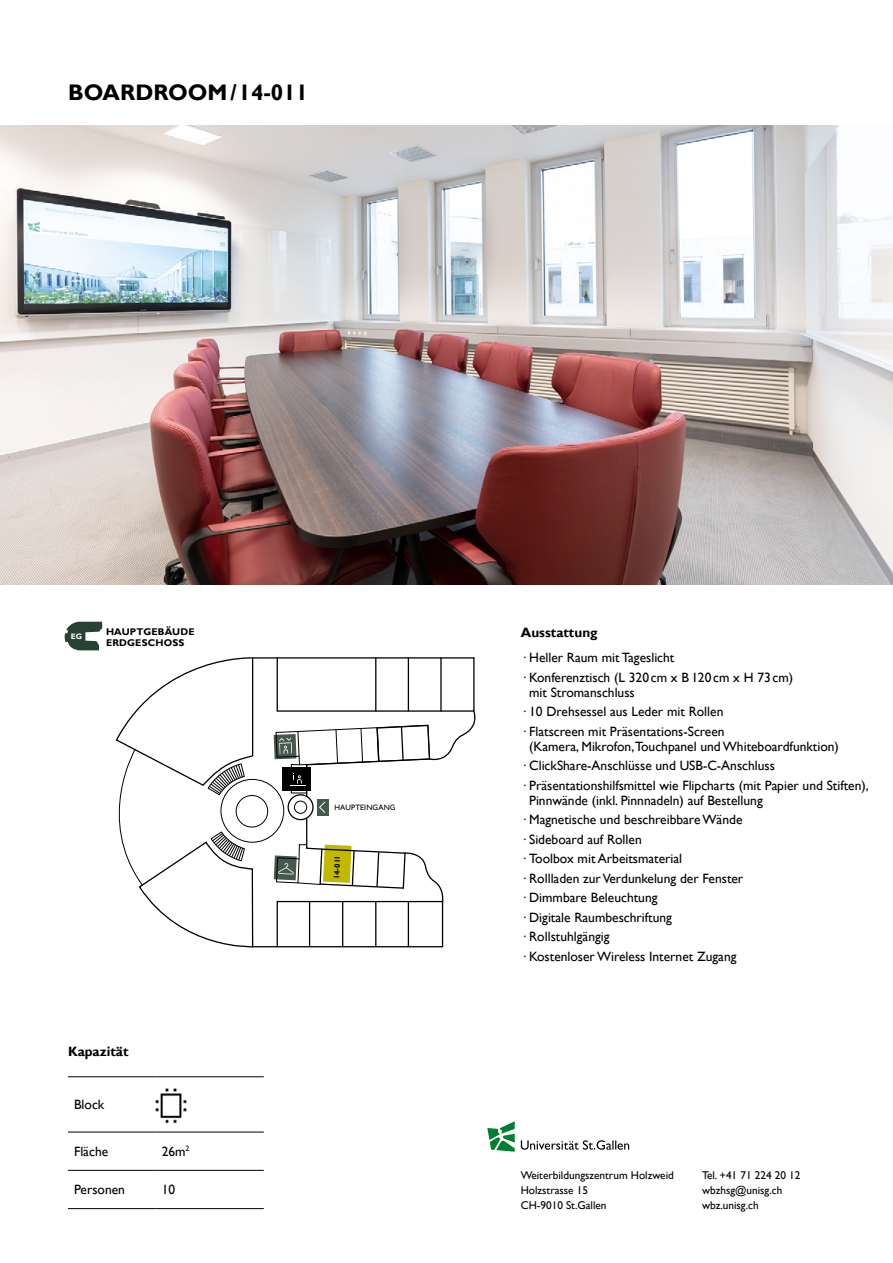
<style>
.page{position:relative;width:893px;height:1263px;background:#fff}
.page>*{position:absolute;margin:0;border:0;box-sizing:border-box;transform-origin:0 0}
.t1{font:700 22.5px "Gill Sans";color:#000}
.t2{font:13.5px/19.5px "Gill Sans";color:#000}
.t3{font:700 13.5px "Gill Sans";color:#000}
.t4{font:11.25px/15px "Gill Sans";color:#000}
.t5{font:700 9.75px/11.7px "Gill Sans";letter-spacing:.015em;color:#000}
.t6{font:7.8px "Gill Sans";letter-spacing:.015em;color:#000}
.t7{font:700 7.8px "Gill Sans";color:#000}
.t8{font:700 7.8px "Gill Sans";color:#fff}
</style>
<div class="page">
<hr style="left:68px;top:1076px;width:88px;height:1px;background:#000">
<hr style="left:156px;top:1076px;width:108px;height:1px;background:#000">
<hr style="left:68px;top:1132px;width:88px;height:1px;background:#000">
<hr style="left:156px;top:1132px;width:108px;height:1px;background:#000">
<hr style="left:68px;top:1170px;width:88px;height:1px;background:#000">
<hr style="left:156px;top:1170px;width:108px;height:1px;background:#000">
<hr style="left:68px;top:1208px;width:88px;height:1px;background:#000">
<hr style="left:156px;top:1208px;width:108px;height:1px;background:#000">
<img style="left:155px;top:1088px;width:32px;height:36px">
<svg style="left:64px;top:622px;width:412px;height:326px"></svg>
<img style="left:0;top:125px;width:893px;height:460px">
<svg style="left:521px;top:1140px;width:108px;height:10px"></svg>
<svg style="left:487px;top:1121px;width:28px;height:31px"></svg>
<h1 class="t1" style="left:68px;top:79px;width:242px">BOARDROOM/14-011</h1>
<p class="t8" style="left:71px;top:631px;width:13px">EG</p>
<p class="t5" style="left:106px;top:626px;width:90px">HAUPTGEBÄUDE<br>ERDGESCHOSS</p>
<p class="t3" style="left:68px;top:1043px;width:62px">Kapazität</p>
<p class="t2" style="left:74px;top:1095px;width:32px">Block</p>
<p class="t2" style="left:74px;top:1142px;width:36px">Fläche</p>
<p class="t2" style="left:162px;top:1142px;width:29px">26m<sup>2</sup></p>
<p class="t2" style="left:74px;top:1180px;width:52px">Personen</p>
<p class="t2" style="left:162px;top:1180px;width:15px">10</p>
<p class="t6" style="left:334px;top:803px;width:63px">HAUPTEINGANG</p>
<p class="t7" style="left:332px;top:879px;width:25px;rotate:-88deg">14-011</p>
<p class="t3" style="left:521px;top:624px;width:78px">Ausstattung</p>
<p class="t2" style="left:521px;top:648px;width:274px">· Heller Raum mit Tageslicht<br>· Konferenztisch (L 320 cm x B 120cm x H 73cm)</p>
<p class="t2" style="left:521px;top:682px;width:205px;text-indent:8px">mit Stromanschluss<br>· 10 Drehsessel aus Leder mit Rollen · Flatscreen mit Präsentations-Screen</p>
<p class="t2" style="left:521px;top:736px;width:349px;text-indent:8px">(Kamera, Mikrofon,Touchpanel und Whiteboardfunktion)<br>· ClickShare-Anschlüsse und USB-C-Anschluss<br>· Präsentationshilfsmittel wie Flipcharts (mit Papier und Stiften),</p>
<p class="t2" style="left:521px;top:790px;width:243px;text-indent:8px">Pinnwände (inkl. Pinnnadeln) auf Bestellung · Magnetische und beschreibbare Wände<br>· Sideboard auf Rollen<br>· Toolbox mit Arbeitsmaterial<br>· Rollladen zur Verdunkelung der Fenster<br>· Dimmbare Beleuchtung<br>· Digitale Raumbeschriftung<br>· Rollstuhlgängig<br>· Kostenloser Wireless Internet Zugang</p>
<p class="t4" style="left:521px;top:1168px;width:155px">Weiterbildungszentrum Holzweid<br>Holzstrasse 15<br>CH-9010 St.Gallen</p>
<p class="t4" style="left:702px;top:1168px;width:100px">Tel. +41 71 224 20 12 wbzhsg@unisg.ch wbz.unisg.ch</p>
</div>
